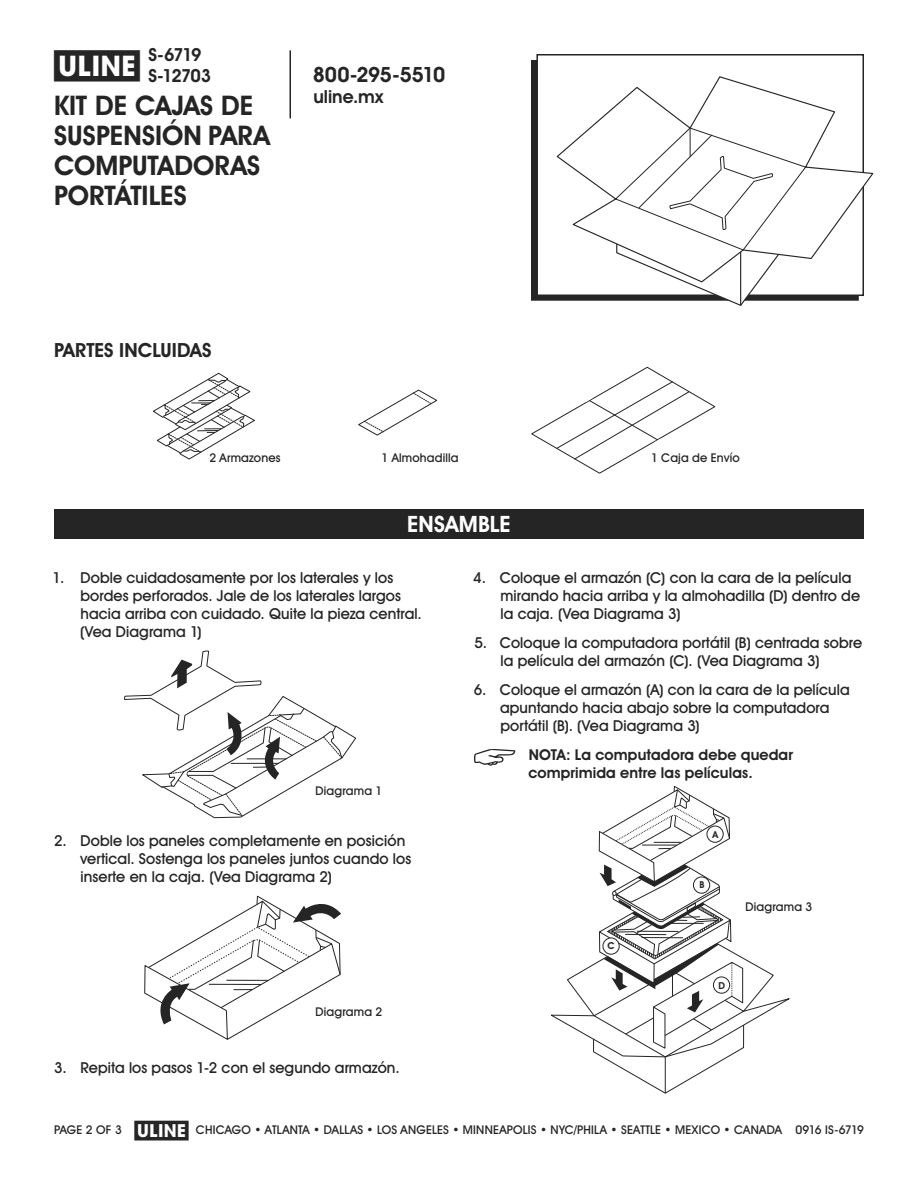
<style>
.page{position:relative;width:918px;height:1188px;background:#fff}
.page>*{position:absolute;margin:0;border:0;box-sizing:border-box;transform-origin:0 0}
.t1{font:700 28.5px "Uline Two Knine";color:#252525}
.t2{font:700 27px/30px "Uline Two Knine";letter-spacing:.005em;color:#252525}
.t3{font:700 22.5px "Uline Two Knine";letter-spacing:.01em;color:#fff}
.t4{font:700 21px "Uline Two Knine";letter-spacing:-.02em;color:#252525}
.t5{font:700 19.5px "Uline Two Knine";color:#252525}
.t6{font:700 18px/21px "Uline Two Knine";letter-spacing:-.07em;color:#252525}
.t7{font:700 18px "Uline Two Knine";letter-spacing:-.025em;color:#252525}
.t8{font:15px/18px "Uline Two Knine";letter-spacing:.005em;color:#252525}
.t9{font:700 15px/18px "Uline Two Knine";letter-spacing:.005em;color:#252525}
.t10{font:12px "Uline Two Knine";letter-spacing:.015em;color:#252525}
.t11{font:12px "Uline Two Knine";letter-spacing:-.05em;color:#252525}
.t12{font:700 9.6px "Uline Two Knine";color:#252525}
.s1{font-size:18px}
</style>
<div class="page">
<hr style="left:290px;top:50px;width:1px;height:68px;background:#252525">
<svg style="left:474px;top:749px;width:41px;height:17px"></svg>
<svg style="left:124px;top:651px;width:232px;height:167px"></svg>
<svg style="left:144px;top:896px;width:197px;height:144px"></svg>
<div style="left:536px;top:54px;width:328px;height:242px;border:2px solid #252525"></div>
<svg style="left:557px;top:76px;width:316px;height:207px"></svg>
<svg style="left:615px;top:127px;width:192px;height:179px"></svg>
<svg style="left:551px;top:786px;width:239px;height:308px"></svg>
<div style="left:707px;top:826px;width:16px;height:16px;background:#fff;border-radius:50%"></div>
<div style="left:707px;top:826px;width:17px;height:17px;border:1px solid #252525;border-radius:50%"></div>
<div style="left:693px;top:877px;width:17px;height:16px;background:#fff;border-radius:50%"></div>
<div style="left:693px;top:877px;width:17px;height:17px;border:1px solid #252525;border-radius:50%"></div>
<div style="left:603px;top:938px;width:16px;height:16px;background:#fff;border-radius:50%"></div>
<div style="left:603px;top:937px;width:17px;height:18px;border:1px solid #252525;border-radius:50%"></div>
<div style="left:713px;top:977px;width:17px;height:16px;background:#fff;border-radius:50%"></div>
<div style="left:713px;top:976px;width:17px;height:18px;border:1px solid #252525;border-radius:50%"></div>
<svg style="left:153px;top:372px;width:102px;height:88px"></svg>
<svg style="left:358px;top:389px;width:80px;height:47px"></svg>
<svg style="left:531px;top:367px;width:184px;height:107px"></svg>
<div style="left:54px;top:509px;width:810px;height:30px;background:#252525"></div>
<h1 class="t1" style="left:54px;top:49px;width:87px">π</h1>
<p class="t6" style="left:148px;top:44px;width:64px">S-6719<br>S-12703</p>
<h2 class="t2" style="left:54px;top:90px;width:218px">KIT DE CAJAS DE<br>SUSPENSIÓN PARA<br>COMPUTADORAS<br>PORTÁTILES</h2>
<h3 class="t4" style="left:313px;top:62px;width:134px">800-295-5510</h3>
<p class="t7" style="left:313px;top:86px;width:71px">uline.mx</p>
<h3 class="t5" style="left:54px;top:338px;width:159px">PARTES INCLUIDAS</h3>
<p class="t10" style="left:209px;top:450px;width:73px">2 Armazones</p>
<p class="t10" style="left:381px;top:450px;width:79px">1 Almohadilla</p>
<p class="t10" style="left:651px;top:450px;width:90px">1 Caja de Envío</p>
<h3 class="t3" style="left:407px;top:511px;width:105px">ENSAMBLE</h3>
<p class="t8" style="left:80px;top:569px;width:343px;text-indent:-27px">1. Doble cuidadosamente por los laterales y los bordes perforados. Jale de los laterales largos hacia arriba con cuidado. Quite la pieza central. (Vea Diagrama 1)</p>
<p class="t10" style="left:315px;top:784px;width:68px">Diagrama 1</p>
<p class="t8" style="left:80px;top:832px;width:333px;text-indent:-26px">2. Doble los paneles completamente en posición vertical. Sostenga los paneles juntos cuando los inserte en la caja. (Vea Diagrama 2)</p>
<p class="t10" style="left:315px;top:1005px;width:68px">Diagrama 2</p>
<p class="t8" style="left:54px;top:1058px;width:347px">3. Repita los pasos 1-2 con el segundo armazón.</p>
<p class="t8" style="left:500px;top:569px;width:361px;text-indent:-27px">4. Coloque el armazón (C) con la cara de la película mirando hacia arriba y la almohadilla (D) dentro de la caja. (Vea Diagrama 3)</p>
<p class="t8" style="left:500px;top:634px;width:363px;text-indent:-26px">5. Coloque la computadora portátil (B) centrada sobre la película del armazón (C). (Vea Diagrama 3)</p>
<p class="t8" style="left:500px;top:680px;width:351px;text-indent:-26px">6. Coloque el armazón (A) con la cara de la película apuntando hacia abajo sobre la computadora portátil (B). (Vea Diagrama 3)</p>
<p class="t9" style="left:528px;top:745px;width:266px">NOTA: La computadora debe quedar comprimida entre las películas.</p>
<p class="t12" style="left:712px;top:828px;width:7px">A</p>
<p class="t12" style="left:607px;top:940px;width:9px">C</p>
<p class="t12" style="left:699px;top:879px;width:6px">B</p>
<p class="t10" style="left:746px;top:899px;width:68px">Diagrama 3</p>
<p class="t12" style="left:719px;top:979px;width:8px">D</p>
<p class="t10" style="left:135px;top:1122px;width:649px"><span class="s1">π</span> CHICAGO • ATLANTA • DALLAS • LOS ANGELES • MINNEAPOLIS • NYC/PHILA • SEATTLE • MEXICO • CANADA</p>
<p class="t10" style="left:54px;top:1122px;width:69px">PAGE 2 OF 3</p>
<p class="t11" style="left:796px;top:1122px;width:70px">0916 IS-6719</p>
</div>
